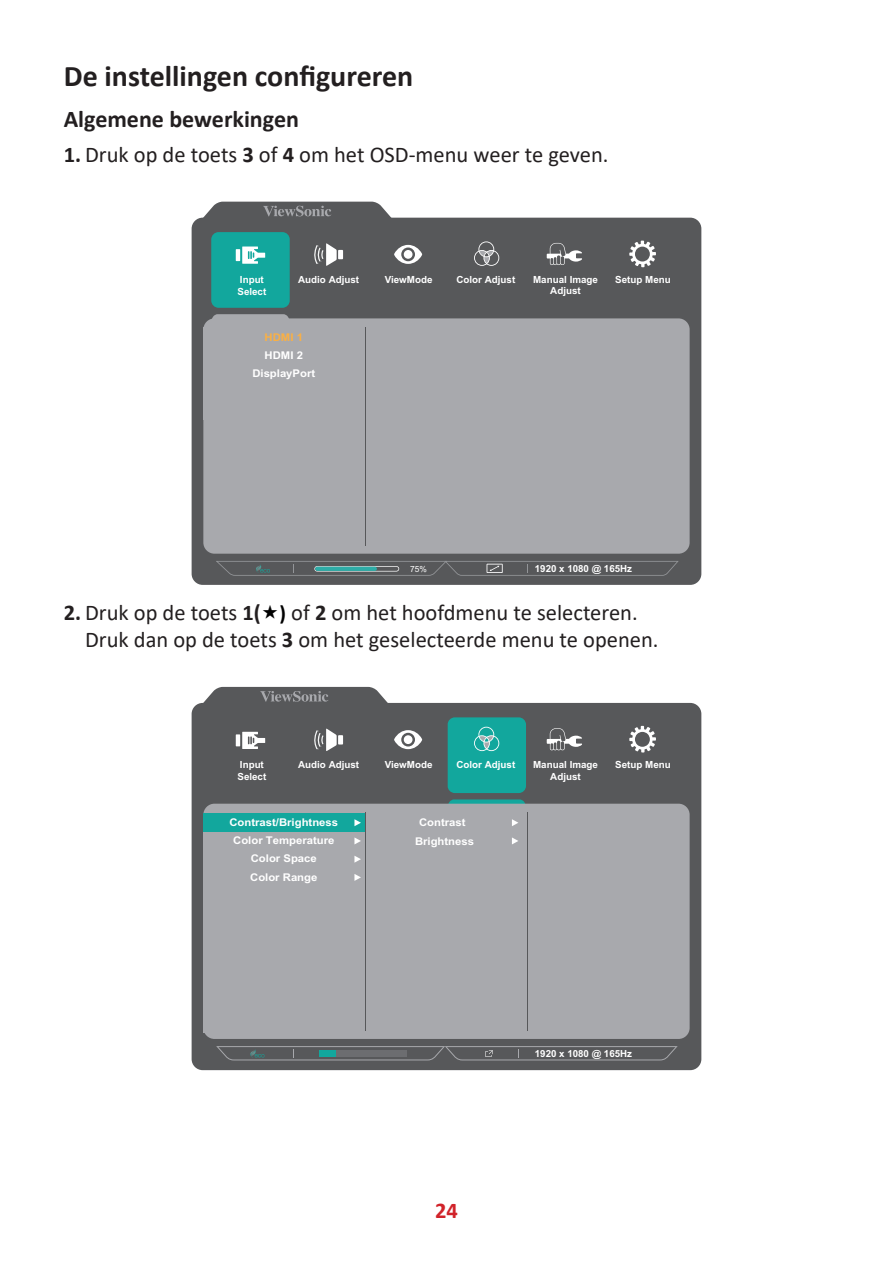
<style>
.page{position:relative;width:893px;height:1263px;background:#fff}
.page>*{position:absolute;margin:0;border:0;box-sizing:border-box;transform-origin:0 0}
.t1{font:700 30px "Calibri";color:#231f20}
.t2{font:700 24px "Calibri";color:#231f20}
.t3{font:22.5px/27px "Calibri";color:#231f20}
.t4{font:700 22.5px "Calibri";color:#d1232a}
.t5{font:700 10.65px/18.3px "Arial";color:#fff;text-align:center;scale:1.06 1}
.t6{font:700 10.65px "Arial";color:#fbb043;scale:1.06 1}
.t7{font:700 9.75px/11.7px "Arial";color:#fff}
.t8{font:8.4px "Arial";color:#fff}
.s1{font-weight:700}
.s2{font-weight:700;font-size:21px;color:#000}
</style>
<div class="page">
<div style="left:192px;top:218px;width:509px;height:367px;background:#57585a;border-radius:11px"></div>
<svg style="left:212px;top:314px;width:77px;height:4px"></svg>
<div style="left:203px;top:318px;width:487px;height:236px;background:#a8a9ad;border-radius:11px"></div>
<div style="left:211px;top:232px;width:79px;height:76px;background:#12a79d;border-radius:7px"></div>
<hr style="left:365px;top:327px;width:1px;height:219px;background:#57585a">
<svg style="left:216px;top:561px;width:463px;height:15px"></svg>
<svg style="left:198px;top:202px;width:198px;height:17px"></svg>
<svg style="left:629px;top:241px;width:27px;height:26px"></svg>
<svg style="left:394px;top:245px;width:28px;height:19px"></svg>
<div style="left:404px;top:250px;width:8px;height:9px;background:#fff;border-radius:50%"></div>
<svg style="left:547px;top:243px;width:35px;height:22px"></svg>
<hr style="left:236px;top:249px;width:4px;height:12px;background:#fff">
<svg style="left:242px;top:246px;width:23px;height:18px"></svg>
<div style="left:338px;top:250px;width:5px;height:9px;background:#fff"></div>
<svg style="left:314px;top:243px;width:23px;height:23px"></svg>
<svg style="left:474px;top:241px;width:25px;height:25px"></svg>
<div style="left:192px;top:703px;width:509px;height:367px;background:#57585a;border-radius:11px"></div>
<svg style="left:448px;top:799px;width:78px;height:5px"></svg>
<div style="left:203px;top:804px;width:487px;height:235px;background:#a8a9ad;border-radius:11px"></div>
<div style="left:448px;top:717px;width:78px;height:76px;background:#12a79d;border-radius:7px"></div>
<svg style="left:354px;top:874px;width:7px;height:7px"></svg>
<svg style="left:354px;top:856px;width:7px;height:7px"></svg>
<svg style="left:354px;top:837px;width:7px;height:7px"></svg>
<div style="left:203px;top:814px;width:162px;height:18px;background:#12a79d"></div>
<svg style="left:354px;top:819px;width:7px;height:7px"></svg>
<svg style="left:512px;top:819px;width:6px;height:7px"></svg>
<svg style="left:512px;top:837px;width:6px;height:7px"></svg>
<div style="left:203px;top:1014px;width:162px;height:18px;background:#a8a9ad"></div>
<hr style="left:527px;top:812px;width:1px;height:219px;background:#57585a">
<hr style="left:365px;top:812px;width:1px;height:219px;background:#57585a">
<svg style="left:216px;top:1046px;width:462px;height:14px"></svg>
<svg style="left:198px;top:687px;width:195px;height:17px"></svg>
<svg style="left:629px;top:726px;width:27px;height:26px"></svg>
<svg style="left:474px;top:727px;width:25px;height:24px"></svg>
<svg style="left:394px;top:730px;width:28px;height:19px"></svg>
<div style="left:404px;top:735px;width:8px;height:9px;background:#fff;border-radius:50%"></div>
<svg style="left:547px;top:728px;width:35px;height:22px"></svg>
<hr style="left:236px;top:734px;width:4px;height:12px;background:#fff">
<svg style="left:242px;top:732px;width:23px;height:17px"></svg>
<div style="left:338px;top:735px;width:5px;height:9px;background:#fff"></div>
<svg style="left:314px;top:728px;width:23px;height:23px"></svg>
<h1 class="t1" style="left:64px;top:55px;width:351px">De instellingen configureren</h1>
<h2 class="t2" style="left:64px;top:102px;width:237px">Algemene bewerkingen</h2>
<h3 class="t3" style="left:64px;top:141px;width:546px"><span class="s1">1.</span> Druk op de toets <span class="s1">3</span> of <span class="s1">4</span> om het OSD-menu weer te geven.</h3>
<p class="t7" style="left:237px;top:274px;width:30px">Input<br>Select</p>
<p class="t7" style="left:298px;top:274px;width:63px">Audio Adjust</p>
<p class="t6" style="left:265px;top:329px;width:38px">HDMI 1</p>
<p class="t5" style="left:252px;top:346px;width:61px">HDMI 2<br>DisplayPort</p>
<p class="t7" style="left:385px;top:274px;width:49px">ViewMode</p>
<p class="t7" style="left:456px;top:274px;width:60px">Color Adjust</p>
<p class="t7" style="left:533px;top:273px;width:66px">Manual Image</p>
<p class="t7" style="left:615px;top:274px;width:57px">Setup Menu</p>
<p class="t7" style="left:550px;top:285px;width:32px">Adjust</p>
<p class="t8" style="left:410px;top:563px;width:18px">75%</p>
<p class="t7" style="left:535px;top:562px;width:99px">1920 x 1080 @ 165Hz</p>
<h3 class="t3" style="left:85px;top:599px;width:575px;text-indent:-21px"><span class="s1">2.</span> Druk op de toets <span class="s1">1(</span> <span class="s2">)</span> of <span class="s1">2</span> om het hoofdmenu te selecteren.<br>Druk dan op de toets <span class="s1">3</span> om het geselecteerde menu te openen.</h3>
<p class="t7" style="left:237px;top:759px;width:30px">Input<br>Select</p>
<p class="t7" style="left:298px;top:759px;width:63px">Audio Adjust</p>
<p class="t5" style="left:229px;top:813px;width:104px">Contrast/Brightness<br>Color Temperature<br>Color Space<br>Color Range</p>
<p class="t7" style="left:385px;top:759px;width:49px">ViewMode</p>
<p class="t7" style="left:456px;top:759px;width:60px">Color Adjust</p>
<p class="t7" style="left:533px;top:759px;width:66px">Manual Image</p>
<p class="t7" style="left:615px;top:759px;width:57px">Setup Menu</p>
<p class="t7" style="left:550px;top:770px;width:32px">Adjust</p>
<p class="t5" style="left:415px;top:813px;width:57px;line-height:19.2px">Contrast<br>Brightness</p>
<h3 class="t4" style="left:435px;top:1194px;width:24px">24</h3>
<p class="t7" style="left:535px;top:1048px;width:99px">1920 x 1080 @ 165Hz</p>
</div>
